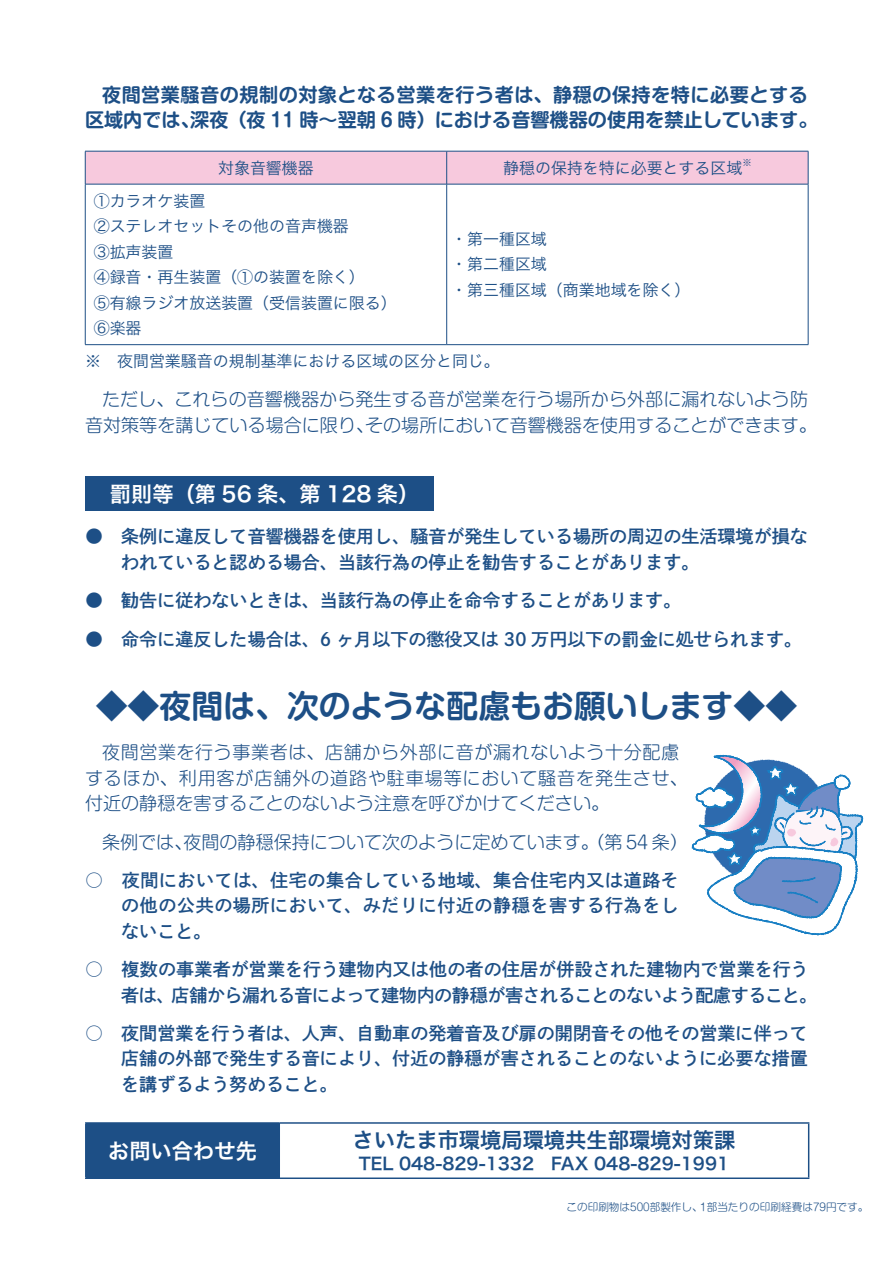
<style>
.page{position:relative;width:893px;height:1263px;background:#fff}
.page>*{position:absolute;margin:0;border:0;box-sizing:border-box;transform-origin:0 0}
.t1{font:700 31.95px "Shin M Go Pro De";color:#1d4f86}
.t2{font:21.3px "Hira Kaku Pro W6";color:#fff}
.t3{font:21.3px "Hira Kaku Pro W6";color:#1d4f86}
.t4{font:700 19.2px/25.5px "Shin M Go Pro De";letter-spacing:.025em;color:#1d4f86}
.t5{font:18px/38.2px "Shuei Go Kin Std B";color:#1d4f86}
.t6{font:300 18px/25.5px "Shin M Go Pro";color:#1d4f86}
.t7{font:300 18px/25.5px "Shin M Go Pro";letter-spacing:.03em;color:#1d4f86}
.t8{font:18px/25.5px "Shuei Go Kin Std B";letter-spacing:.03em;color:#1d4f86}
.t9{font:18px "Shuei Go Kin Std B";letter-spacing:-.035em;color:#1d4f86}
.t10{font:16.95px "Hira Kaku Pro W6";color:#1d4f86}
.t11{font:15.9px/25.5px "Hira Kaku Pro W3";color:#1d4f86}
.t12{font:300 10.65px "Shin M Go Pro";color:#1d4f86}
.t13{font:9.3px "Hira Kaku Pro W3";color:#1d4f86}
</style>
<div class="page">
<svg style="left:692px;top:755px;width:171px;height:180px"></svg>
<div style="left:86px;top:152px;width:722px;height:32px;background:#f7c9dd"></div>
<hr style="left:446px;top:151px;width:1px;height:33px;background:#1d4f86">
<hr style="left:85px;top:151px;width:362px;height:1px;background:#1d4f86">
<hr style="left:85px;top:151px;width:1px;height:33px;background:#1d4f86">
<hr style="left:447px;top:151px;width:361px;height:1px;background:#1d4f86">
<hr style="left:808px;top:151px;width:1px;height:33px;background:#1d4f86">
<hr style="left:447px;top:184px;width:361px;height:1px;background:#1d4f86">
<hr style="left:808px;top:184px;width:1px;height:160px;background:#1d4f86">
<hr style="left:447px;top:344px;width:361px;height:1px;background:#1d4f86">
<hr style="left:85px;top:184px;width:362px;height:1px;background:#1d4f86">
<hr style="left:85px;top:184px;width:1px;height:160px;background:#1d4f86">
<hr style="left:446px;top:184px;width:1px;height:160px;background:#1d4f86">
<hr style="left:85px;top:344px;width:362px;height:1px;background:#1d4f86">
<div style="left:86px;top:1123px;width:193px;height:55px;background:#1d4f86"></div>
<hr style="left:279px;top:1124px;width:1px;height:53px;background:#1d4f86">
<hr style="left:85px;top:1122px;width:194px;height:2px;background:#1d4f86">
<hr style="left:85px;top:1124px;width:2px;height:53px;background:#1d4f86">
<hr style="left:279px;top:1122px;width:530px;height:2px;background:#1d4f86">
<hr style="left:808px;top:1124px;width:1px;height:53px;background:#1d4f86">
<hr style="left:85px;top:1177px;width:194px;height:2px;background:#1d4f86">
<hr style="left:279px;top:1177px;width:530px;height:2px;background:#1d4f86">
<div style="left:85px;top:476px;width:349px;height:34px;background:#1d4f86"></div>
<p class="t4" style="left:190px;top:80px;width:629px;text-indent:-88px">夜間営業騒音の規制の対象となる営業を行う者は、静穏の保持を特に必要とする深夜（夜 11 時〜翌朝 6 時）における音響機器の使用を禁止しています。</p>
<p class="t4" style="left:85px;top:105px;width:116px">区域内では、</p>
<p class="t11" style="left:218px;top:154px;width:97px">対象音響機器</p>
<p class="t11" style="left:94px;top:187px;width:304px">①カラオケ装置<br>②ステレオセットその他の音声機器<br>③拡声装置<br>④録音・再生装置（①の装置を除く(<br>⑤有線ラジオ放送装置（受信装置に限る(<br>⑥楽器</p>
<p class="t13" style="left:742px;top:154px;width:11px">※</p>
<p class="t11" style="left:503px;top:154px;width:241px">静穏の保持を特に必要とする区域</p>
<p class="t11" style="left:451px;top:225px;width:241px">・第一種区域<br>・第二種区域<br>・第三種区域（商業地域を除く(</p>
<p class="t11" style="left:85px;top:347px;width:416px">※　夜間営業騒音の規制基準における区域の区分と同じ。</p>
<p class="t6" style="left:365px;top:385px;width:453px;text-indent:-263px">ただし、これらの音響機器から発生する音が営業を行う場所から外部に漏れないよう防その場所において音響機器を使用することができます。</p>
<p class="t6" style="left:85px;top:410px;width:291px">音対策等を講じている場合に限り、</p>
<p class="t2" style="left:110px;top:474px;width:311px">罰則等（第 56 条、第 128 条(</p>
<p class="t5" style="left:85px;top:517px;width:20px">●</p>
<p class="t5" style="left:85px;top:581px;width:20px">●</p>
<p class="t5" style="left:85px;top:619px;width:20px">●</p>
<p class="t5" style="left:121px;top:517px;width:688px">条例に違反して音響機器を使用し、騒音が発生している場所の周辺の生活環境が損な</p>
<p class="t5" style="left:121px;top:543px;width:580px">われていると認める場合、当該行為の停止を勧告することがあります。勧告に従わないときは、当該行為の停止を命令することがあります。</p>
<p class="t5" style="left:121px;top:619px;width:683px">命令に違反した場合は、6 ヶ月以下の懲役又は 30 万円以下の罰金に処せられます。</p>
<h1 class="t1" style="left:96px;top:680px;width:703px">◆◆夜間は、次のような配慮もお願いします◆◆</h1>
<p class="t7" style="left:85px;top:737px;width:604px;text-indent:17px">夜間営業を行う事業者は、店舗から外部に音が漏れないよう十分配慮するほか、利用客が店舗外の道路や駐車場等において騒音を発生させ、付近の静穏を害することのないよう注意を呼びかけてください。</p>
<p class="t6" style="left:183px;top:827px;width:506px">夜間の静穏保持について次のように定めています。（第 54 条(</p>
<p class="t6" style="left:102px;top:827px;width:92px">条例では、</p>
<p class="t8" style="left:122px;top:867px;width:559px">夜間においては、住宅の集合している地域、集合住宅内又は道路そ</p>
<p class="t5" style="left:85px;top:861px;width:20px">○</p>
<p class="t5" style="left:85px;top:950px;width:20px">○</p>
<p class="t5" style="left:85px;top:1014px;width:20px">○</p>
<p class="t8" style="left:121px;top:893px;width:559px">の他の公共の場所において、みだりに付近の静穏を害する行為をしないこと。</p>
<p class="t5" style="left:122px;top:950px;width:688px">複数の事業者が営業を行う建物内又は他の者の住居が併設された建物内で営業を行う</p>
<p class="t9" style="left:172px;top:982px;width:647px">店舗から漏れる音によって建物内の静穏が害されることのないよう配慮すること。</p>
<p class="t5" style="left:121px;top:975px;width:688px">者は、<br>夜間営業を行う者は、人声、自動車の発着音及び扉の開閉音その他その営業に伴って</p>
<p class="t5" style="left:121px;top:1046px;width:688px;line-height:25.5px">店舗の外部で発生する音により、付近の静穏が害されることのないように必要な措置を講ずるよう努めること。</p>
<p class="t3" style="left:353px;top:1121px;width:384px">さいたま市環境局環境共生部環境対策課</p>
<p class="t2" style="left:108px;top:1131px;width:150px">お問い合わせ先</p>
<p class="t10" style="left:359px;top:1148px;width:372px">TEL 048-829-1332　FAX 048-829-1991</p>
<p class="t12" style="left:566px;top:1198px;width:138px">この印刷物は500部製作し、</p>
<p class="t12" style="left:700px;top:1198px;width:170px">1部当たりの印刷経費は79円です。</p>
</div>
